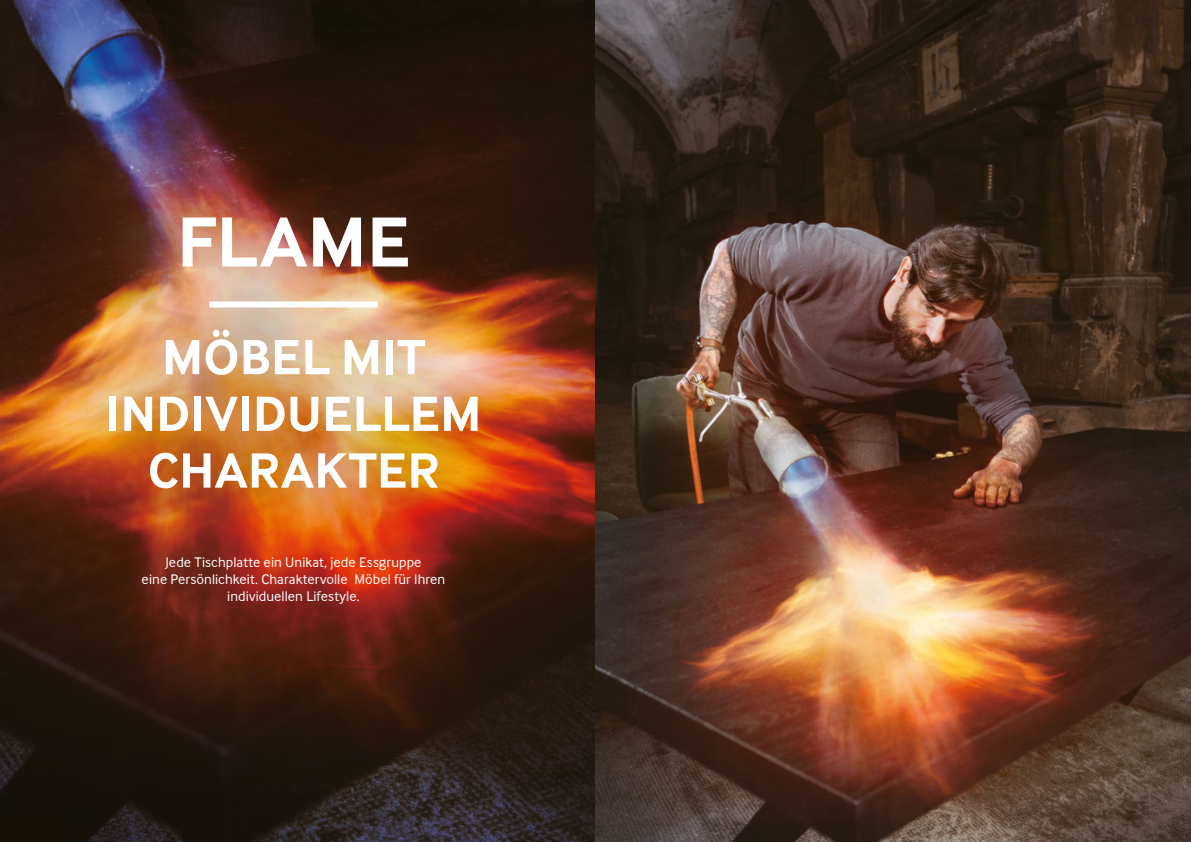
<style>
.page{position:relative;width:1191px;height:842px;background:#fff}
.page>*{position:absolute;margin:0;border:0;box-sizing:border-box;transform-origin:0 0}
.t1{font:700 73.4px "Pfister Inter Face";letter-spacing:.005em;color:#fff}
.t2{font:700 51.3px/56.7px "Pfister Inter Face";letter-spacing:.005em;color:#fff;text-align:center}
.t3{font:14.3px/17px "Pfister Inter Face";letter-spacing:.005em;color:#fff;text-align:center}
</style>
<div class="page">
<img style="left:0;top:0;width:1191px;height:842px">
<div style="left:62px;top:170px;width:462px;height:365px;background:#5c3d2a;opacity:.7"></div>
<div style="left:209px;top:301px;width:168px;height:6px;background:#fff"></div>
<h1 class="t1" style="left:177px;top:200px;width:234px">FLAME</h1>
<h2 class="t2" style="left:105px;top:328px;width:377px">MÖBEL MIT<br>INDIVIDUELLEM<br>CHARAKTER</h2>
<p class="t3" style="left:142px;top:554px;width:305px">Jede Tischplatte ein Unikat, jede Essgruppe<br>eine Persönlichkeit. Charaktervolle Möbel für Ihren individuellen Lifestyle.</p>
</div>
